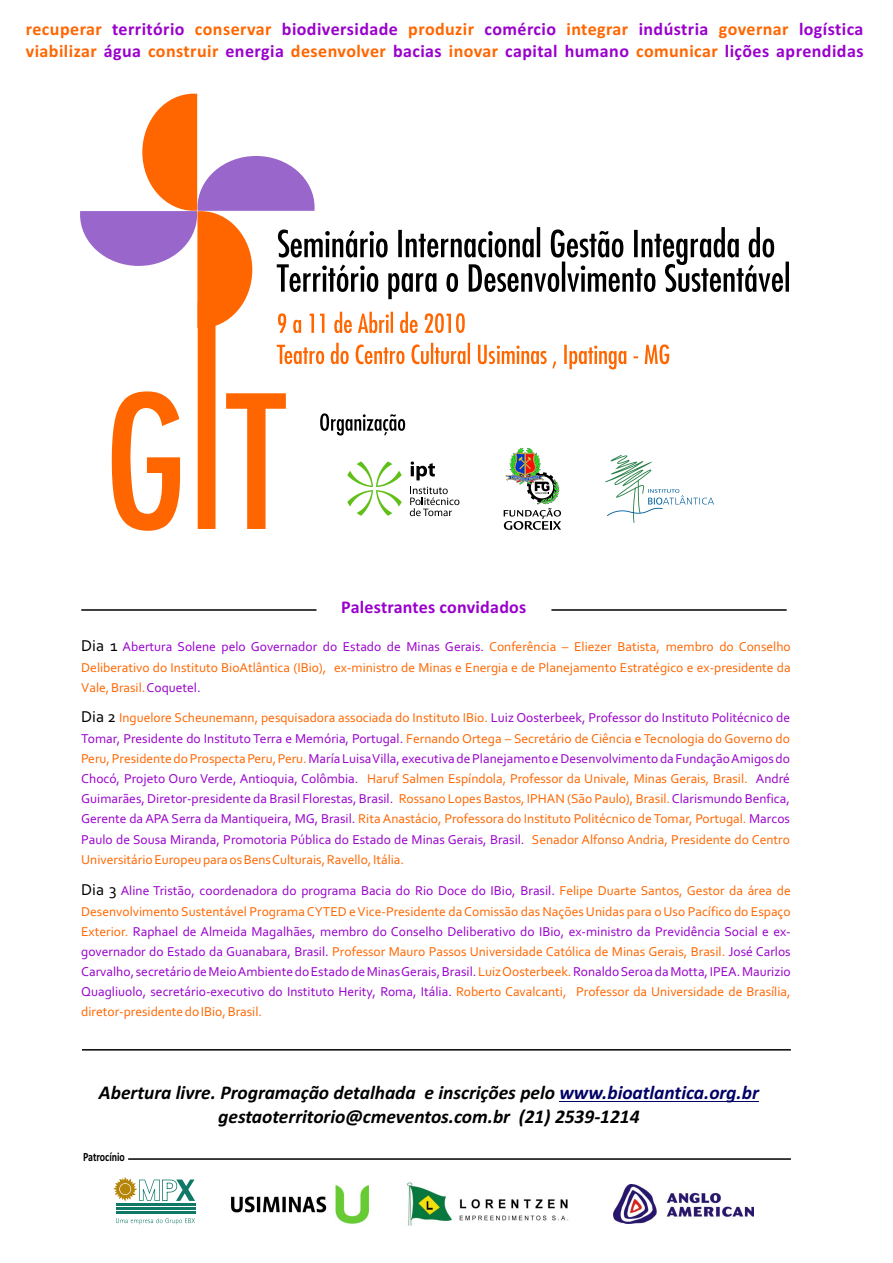
<style>
.page{position:relative;width:893px;height:1263px;background:#fff}
.page>*{position:absolute;margin:0;border:0;box-sizing:border-box;transform-origin:0 0}
.t1{font:italic 700 19.5px/23.9px "Calibri";color:#000;text-align:center}
.t2{font:700 18px/21.9px "Calibri";letter-spacing:.025em;color:#f60}
.t3{font:700 18px "Calibri";letter-spacing:.025em;color:#90c}
.t4{font:13.5px/20.1px "Corbel";color:#90c;text-align:justify}
.t5{font:13.5px "Corbel";color:#f60}
.t6{font:700 12.6px "Calibri";color:#000;scale:.79 1}
.s1{color:#90c}
.s2{font-size:16.5px;color:#000}
.s3{color:#f60}
.s4{color:#006}
</style>
<div class="page">
<svg style="left:80px;top:94px;width:709px;height:437px"></svg>
<hr style="left:128px;top:1158px;width:663px;height:2px;background:#000">
<img style="left:231px;top:1185px;width:139px;height:39px">
<img style="left:407px;top:1182px;width:162px;height:44px">
<hr style="left:116px;top:1203px;width:79px;height:2px;background:#0f7866">
<hr style="left:116px;top:1207px;width:79px;height:2px;background:#0f7866">
<hr style="left:116px;top:1211px;width:79px;height:2px;background:#0f7866">
<svg style="left:113px;top:1177px;width:82px;height:24px"></svg>
<svg style="left:116px;top:1218px;width:79px;height:6px"></svg>
<img style="left:613px;top:1184px;width:140px;height:40px">
<hr style="left:559px;top:1101px;width:200px;height:1px;background:#006">
<hr style="left:82px;top:1049px;width:709px;height:1px;background:#000">
<hr style="left:81px;top:609px;width:235px;height:2px;background:#000">
<hr style="left:551px;top:609px;width:236px;height:2px;background:#000">
<h2 class="t3" style="left:112px;top:22px;width:74px">território</h2>
<h2 class="t3" style="left:282px;top:22px;width:118px">biodiversidade</h2>
<h2 class="t3" style="left:484px;top:22px;width:73px">comércio</h2>
<h2 class="t3" style="left:639px;top:22px;width:71px">indústria</h2>
<h2 class="t3" style="left:799px;top:22px;width:66px">logística</h2>
<h2 class="t2" style="left:26px;top:20px;width:77px">recuperar</h2>
<h2 class="t2" style="left:195px;top:20px;width:78px">conservar</h2>
<h2 class="t2" style="left:408px;top:20px;width:67px">produzir</h2>
<h2 class="t2" style="left:566px;top:20px;width:63px">integrar</h2>
<h2 class="t2" style="left:26px;top:20px;width:839px;text-indent:693px">governar viabilizar <span class="s1">água</span> construir <span class="s1">energia</span> desenvolver <span class="s1">bacias</span> inovar <span class="s1">capital humano</span> comunicar <span class="s1">lições aprendidas</span></h2>
<h2 class="t3" style="left:341px;top:600px;width:187px">Palestrantes convidados</h2>
<p class="t4" style="left:81px;top:638px;width:711px"><span class="s2">Dia 1</span> Abertura Solene pelo Governador do Estado de Minas Gerais. <span class="s3">Conferência – Eliezer Batista, membro do Conselho</span></p>
<p class="t5" style="left:81px;top:682px;width:121px">Vale, Brasil.<span class="s1">Coquetel.</span></p>
<p class="t5" style="left:81px;top:662px;width:711px">Deliberativo do Instituto BioAtlântica (IBio), ex-ministro de Minas e Energia e de Planejamento Estratégico e ex-presidente da</p>
<p class="t5" style="left:81px;top:712px;width:710px"><span class="s2">Dia 2</span> Inguelore Scheunemann, pesquisadora associada do Instituto IBio. <span class="s1">Luiz Oosterbeek, Professor do Instituto Politécnico de</span></p>
<p class="t5" style="left:81px;top:733px;width:710px"><span class="s1">Tomar, Presidente do Instituto Terra e Memória, Portugal.</span> Fernando Ortega – Secretário de Ciência e Tecnologia do Governo do</p>
<p class="t4" style="left:81px;top:750px;width:710px"><span class="s3">Peru, Presidente do Prospecta Peru, Peru.</span>María Luisa Villa, executiva de Planejamento e Desenvolvimento da Fundação Amigos do</p>
<p class="t5" style="left:367px;top:773px;width:382px">Haruf Salmen Espíndola, Professor da Univale, Minas Gerais, Brasil.</p>
<p class="t4" style="left:81px;top:790px;width:710px">Guimarães, Diretor-presidente da Brasil Florestas, Brasil. <span class="s3">Rossano Lopes Bastos, IPHAN (São Paulo), Brasil.</span>Clarismundo Benfica,</p>
<p class="t5" style="left:81px;top:813px;width:710px"><span class="s1">Gerente da APA Serra da Mantiqueira, MG, Brasil.</span> Rita Anastácio, Professora do Instituto Politécnico de Tomar, Portugal. <span class="s1">Marcos</span></p>
<p class="t5" style="left:532px;top:833px;width:259px">Senador Alfonso Andria, Presidente do Centro</p>
<p class="t5" style="left:81px;top:854px;width:324px">Universitário Europeu para os Bens Culturais, Ravello, Itália.</p>
<p class="t4" style="left:81px;top:770px;width:279px">Chocó, Projeto Ouro Verde, Antioquia, Colômbia.</p>
<p class="t4" style="left:756px;top:770px;width:36px">André</p>
<p class="t4" style="left:81px;top:830px;width:445px">Paulo de Sousa Miranda, Promotoria Pública do Estado de Minas Gerais, Brasil.</p>
<p class="t4" style="left:81px;top:881px;width:711px"><span class="s2">Dia 3</span> Aline Tristão, coordenadora do programa Bacia do Rio Doce do IBio, Brasil. <span class="s3">Felipe Duarte Santos, Gestor da área de</span></p>
<p class="t4" style="left:81px;top:922px;width:711px"><span class="s3">Exterior.</span> Raphael de Almeida Magalhães, membro do Conselho Deliberativo do IBio, ex-ministro da Previdência Social e ex&shy;governador do Estado da Guanabara, Brasil. <span class="s3">Professor Mauro Passos Universidade Católica de Minas Gerais, Brasil.</span> José Carlos Carvalho, secretário de Meio Ambiente do Estado de Minas Gerais, Brasil.<span class="s3">Luiz Oosterbeek.</span>Ronaldo Seroa da Motta, IPEA. Maurizio Quagliuolo, secretário-executivo do Instituto Herity, Roma, Itália. <span class="s3">Roberto Cavalcanti, Professor da Universidade de Brasília,</span></p>
<p class="t5" style="left:81px;top:906px;width:711px">Desenvolvimento Sustentável Programa CYTED e Vice-Presidente da Comissão das Nações Unidas para o Uso Pacífico do Espaço</p>
<p class="t5" style="left:81px;top:1006px;width:182px">diretor-presidente do IBio, Brasil.</p>
<h1 class="t1" style="left:99px;top:1082px;width:661px">Abertura livre. Programação detalhada e inscrições pelo <span class="s4">www.bioatlantica.org.br </span>gestaoterritorio@cmeventos.com.br (21) 2539-1214</h1>
<p class="t6" style="left:83px;top:1152px;width:55px">Patrocínio</p>
</div>
